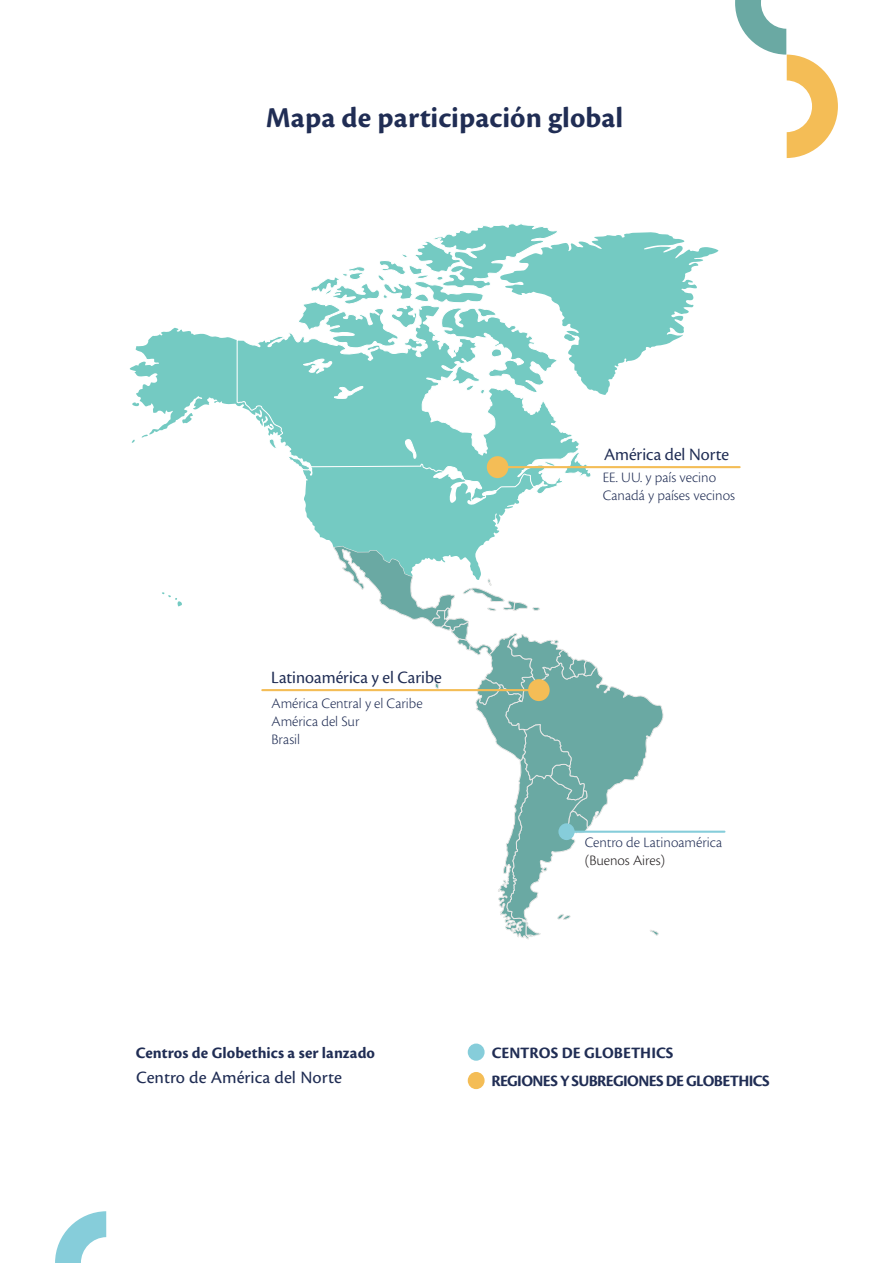
<style>
.page{position:relative;width:893px;height:1263px;background:#fff}
.page>*{position:absolute;margin:0;border:0;box-sizing:border-box;transform-origin:0 0}
.t1{font:700 30px "Cronos Pro";letter-spacing:.005em;color:#202d54}
.t2{font:18px "Cronos Pro Subh";color:#202d54}
.t3{font:18px "Cronos Pro Capt";letter-spacing:-.005em;color:#202d54}
.t4{font:700 16.5px "Cronos Pro";letter-spacing:-.005em;color:#202d54}
.t5{font:700 16.5px "Cronos Pro";letter-spacing:-.035em;color:#202d54}
.t6{font:300 15px/18px "Cronos Pro";color:#202d54}
.t7{font:300 15px "Cronos Pro";color:#231f20}
</style>
<div class="page">
<svg style="left:129px;top:328px;width:390px;height:279px"></svg>
<svg style="left:333px;top:546px;width:331px;height:394px"></svg>
<svg style="left:237px;top:224px;width:355px;height:277px"></svg>
<div style="left:558px;top:823px;width:17px;height:17px;background:#86cdda;border-radius:50%"></div>
<div style="left:468px;top:1043px;width:17px;height:18px;background:#86cdda;border-radius:50%"></div>
<div style="left:468px;top:1072px;width:17px;height:17px;background:#f4bd56;border-radius:50%"></div>
<svg style="left:55px;top:1211px;width:51px;height:52px"></svg>
<svg style="left:735px;top:0;width:103px;height:158px"></svg>
<svg style="left:500px;top:232px;width:218px;height:163px"></svg>
<div style="left:487px;top:456px;width:21px;height:22px;background:#f4bd56;border-radius:50%"></div>
<div style="left:528px;top:679px;width:22px;height:22px;background:#f4bd56;border-radius:50%"></div>
<hr style="left:262px;top:689px;width:277px;height:2px;background:#f4bd56">
<hr style="left:498px;top:466px;width:242px;height:2px;background:#f4bd56">
<hr style="left:566px;top:831px;width:158px;height:2px;background:#86cdda">
<h1 class="t1" style="left:266px;top:103px;width:359px">Mapa de participación global</h1>
<p class="t2" style="left:604px;top:445px;width:127px">América del Norte</p>
<p class="t2" style="left:271px;top:669px;width:172px">Latinoamérica y el Caribe</p>
<p class="t6" style="left:271px;top:694px;width:153px">América Central y el Caribe<br>América del Sur<br>Brasil</p>
<p class="t6" style="left:603px;top:469px;width:134px">EE. UU. y país vecino<br>Canadá y países vecinos</p>
<p class="t6" style="left:585px;top:834px;width:139px">Centro de Latinoamérica</p>
<p class="t7" style="left:585px;top:853px;width:82px">(Buenos Aires)</p>
<p class="t4" style="left:136px;top:1045px;width:241px">Centros de Globethics a ser lanzado</p>
<p class="t4" style="left:492px;top:1045px;width:183px">CENTROS DE GLOBETHICS</p>
<p class="t3" style="left:136px;top:1069px;width:207px">Centro de América del Norte</p>
<p class="t5" style="left:491px;top:1073px;width:280px">REGIONES Y SUBREGIONES DE GLOBETHICS</p>
</div>
